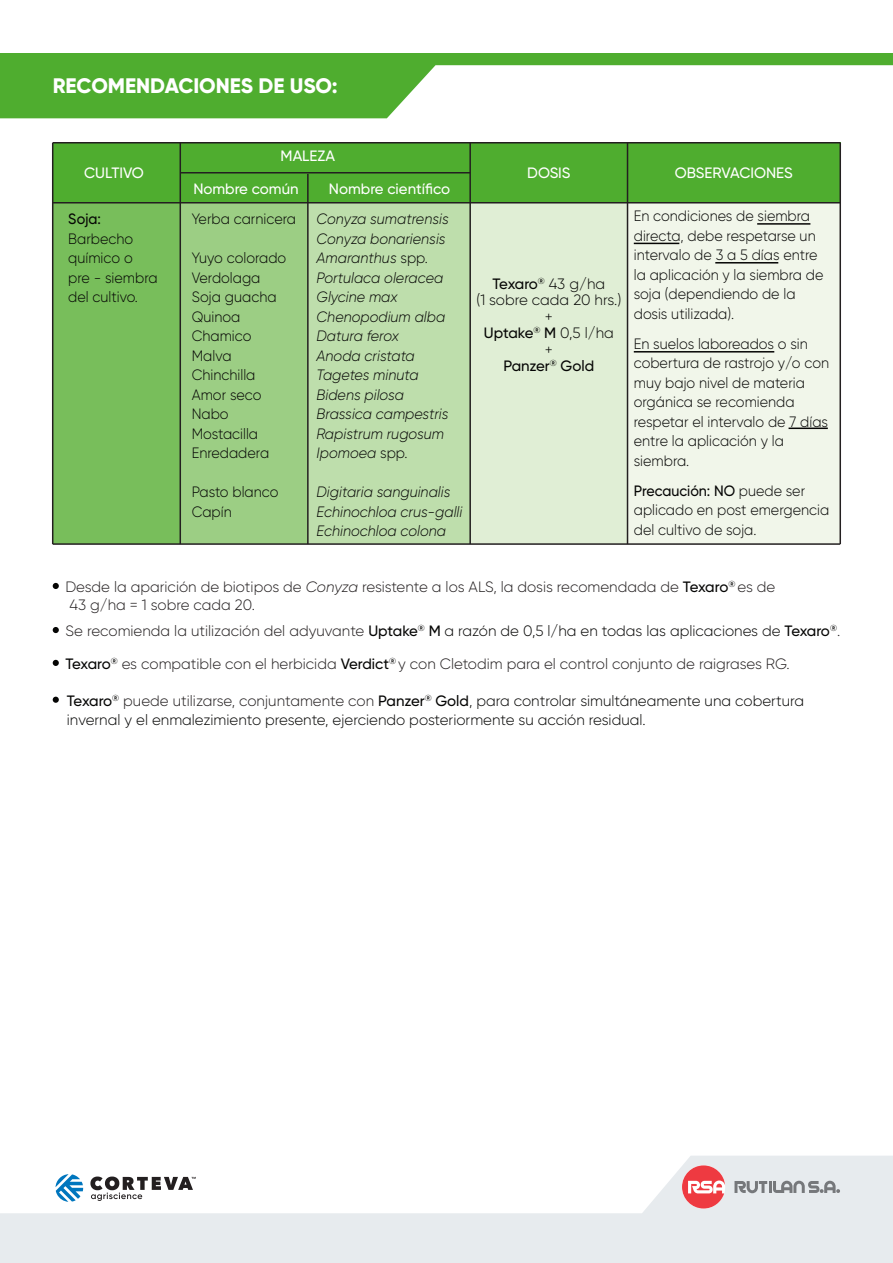
<style>
.page{position:relative;width:893px;height:1263px;background:#fff}
.page>*{position:absolute;margin:0;border:0;box-sizing:border-box;transform-origin:0 0}
.t1{font:800 21px "Gilroy";color:#fff}
.t2{font:300 15px/19.5px "Gilroy";color:#050504;scale:.95 1}
.t3{font:300 15px/18px "Gilroy";color:#231f20}
.t4{font:italic 300 15px/19.5px "Gilroy";color:#050504;scale:.95 1}
.t5{font:300 15px/16.5px "Gilroy";color:#050504;text-align:center}
.t6{font:500 15px "Gilroy";color:#fff}
.t7{font:500 15px "Gilroy";color:#050504;scale:.95 1}
.s1{font-style:normal}
.s2{font-weight:500}
.s3{font-style:italic}
.s4{font-weight:500;color:#050504}
.s5{color:#050504}
.s6{color:#231f20}
</style>
<div class="page">
<svg style="left:0;top:53px;width:893px;height:65px;fill:#4fad2f"></svg>
<div style="left:53px;top:203px;width:127px;height:341px;background:#78be5b"></div>
<div style="left:180px;top:203px;width:128px;height:341px;background:#9cce84"></div>
<div style="left:309px;top:203px;width:161px;height:341px;background:#bedeac"></div>
<div style="left:470px;top:203px;width:157px;height:341px;background:#e0eed5"></div>
<div style="left:627px;top:203px;width:213px;height:341px;background:#f1f6ea"></div>
<div style="left:53px;top:143px;width:787px;height:60px;background:#4fad2f"></div>
<hr style="left:180px;top:172px;width:290px;height:1px;background:#231f20">
<hr style="left:53px;top:202px;width:787px;height:1px;background:#231f20">
<hr style="left:53px;top:543px;width:787px;height:2px;background:#231f20">
<hr style="left:53px;top:142px;width:787px;height:1px;background:#231f20">
<hr style="left:180px;top:143px;width:1px;height:401px;background:#231f20">
<hr style="left:307px;top:174px;width:2px;height:370px;background:#231f20">
<hr style="left:469px;top:143px;width:2px;height:401px;background:#231f20">
<hr style="left:627px;top:143px;width:1px;height:401px;background:#231f20">
<hr style="left:52px;top:143px;width:1px;height:401px;background:#231f20">
<hr style="left:839px;top:143px;width:2px;height:401px;background:#231f20">
<svg style="left:0;top:1156px;width:893px;height:107px;fill:#e7ebee"></svg>
<svg style="left:56px;top:1174px;width:27px;height:28px"></svg>
<svg style="left:90px;top:1176px;width:106px;height:25px"></svg>
<svg style="left:734px;top:1181px;width:106px;height:12px"></svg>
<svg style="left:682px;top:1165px;width:43px;height:43px;background:#ef8287"></svg>
<svg style="left:53px;top:583px;width:6px;height:6px"></svg>
<svg style="left:53px;top:627px;width:6px;height:6px"></svg>
<svg style="left:53px;top:660px;width:6px;height:6px"></svg>
<svg style="left:53px;top:697px;width:6px;height:6px"></svg>
<hr style="left:757px;top:223px;width:53px;height:2px;background:#050504">
<hr style="left:634px;top:243px;width:45px;height:1px;background:#050504">
<hr style="left:715px;top:262px;width:63px;height:1px;background:#050504">
<hr style="left:789px;top:428px;width:39px;height:1px;background:#050504">
<hr style="left:634px;top:351px;width:140px;height:1px;background:#050504">
<h1 class="t1" style="left:53px;top:72px;width:286px">RECOMENDACIONES DE USO:</h1>
<p class="t6" style="left:281px;top:147px;width:56px">MALEZA</p>
<p class="t6" style="left:84px;top:163px;width:61px">CULTIVO</p>
<p class="t6" style="left:527px;top:163px;width:45px">DOSIS</p>
<p class="t6" style="left:675px;top:163px;width:120px">OBSERVACIONES</p>
<p class="t6" style="left:193px;top:179px;width:107px">Nombre común</p>
<p class="t6" style="left:329px;top:179px;width:123px">Nombre científico</p>
<p class="t7" style="left:68px;top:210px;width:36px">Soja:</p>
<p class="t2" style="left:68px;top:229px;width:96px">Barbecho químico o pre - siembra del cultivo.</p>
<p class="t2" style="left:192px;top:209px;width:111px">Yerba carnicera</p>
<p class="t2" style="left:192px;top:248px;width:101px">Yuyo colorado<br>Verdolaga<br>Soja guacha<br>Quinoa<br>Chamico<br>Malva<br>Chinchilla<br>Amor seco<br>Nabo<br>Mostacilla<br>Enredadera</p>
<p class="t2" style="left:192px;top:482px;width:93px">Pasto blanco<br>Capín</p>
<p class="t4" style="left:317px;top:209px;width:141px">Conyza sumatrensis<br>Conyza bonariensis<br>Amaranthus <span class="s1">spp.<br></span>Portulaca oleracea<br>Glycine max<br>Chenopodium alba<br>Datura ferox<br>Anoda cristata<br>Tagetes minuta<br>Bidens pilosa<br>Brassica campestris<br>Rapistrum rugosum<br>Ipomoea <span class="s1">spp.</span></p>
<p class="t4" style="left:317px;top:482px;width:155px">Digitaria sanguinalis<br>Echinochloa crus-galli<br>Echinochloa colona</p>
<p class="t5" style="left:476px;top:275px;width:146px"><span class="s2">Texaro</span><sup>®</sup> 43 g/ha<br>(1 sobre cada 20 hrs.) +<br><span class="s2">Uptake</span><sup>®</sup> <span class="s2">M</span> 0,5 l/ha<br>+<br><span class="s2">Panzer</span><sup>®</sup> <span class="s2">Gold</span></p>
<p class="t2" style="left:634px;top:206px;width:201px">En condiciones de siembra directa, debe respetarse un intervalo de 3 a 5 días entre la aplicación y la siembra de soja (dependiendo de la dosis utilizada).</p>
<p class="t2" style="left:634px;top:334px;width:207px">En suelos laboreados o sin cobertura de rastrojo y/o con muy bajo nivel de materia orgánica se recomienda respetar el intervalo de 7 días entre la aplicación y la siembra.</p>
<p class="t2" style="left:634px;top:481px;width:207px"><span class="s2">Precaución: NO</span> puede ser aplicado en post emergencia del cultivo de soja.</p>
<p class="t3" style="left:65px;top:577px;width:711px">Desde la aparición de biotipos de <span class="s3">Conyza</span> resistente a los ALS, la dosis recomendada de <span class="s4">Texaro</span><sup>®</sup> es de<br>43 g/ha = 1 sobre cada 20.</p>
<p class="t3" style="left:65px;top:614px;width:776px;line-height:32.8px">Se recomienda la utilización del adyuvante <span class="s4">Uptake</span><sup>®</sup> <span class="s4">M</span> <span class="s5">a razón de 0,5 l/ha en todas las aplicaciones de</span> <span class="s4">Texaro</span><sup>®</sup>.<br><span class="s4">Texaro</span><sup>®</sup> es compatible con el herbicida <span class="s4">Verdict</span><sup>®</sup> y con Cletodim para el control conjunto de raigrases RG.</p>
<p class="t5" style="left:67px;top:690px;width:739px;line-height:19.5px;text-align:left"><span class="s2">Texaro</span><sup>®</sup> <span class="s6">puede utilizarse, conjuntamente con</span> <span class="s2">Panzer</span><sup>®</sup> <span class="s2">Gold</span>, para controlar simultáneamente una cobertura invernal y el enmalezimiento presente, ejerciendo posteriormente su acción residual.</p>
</div>
